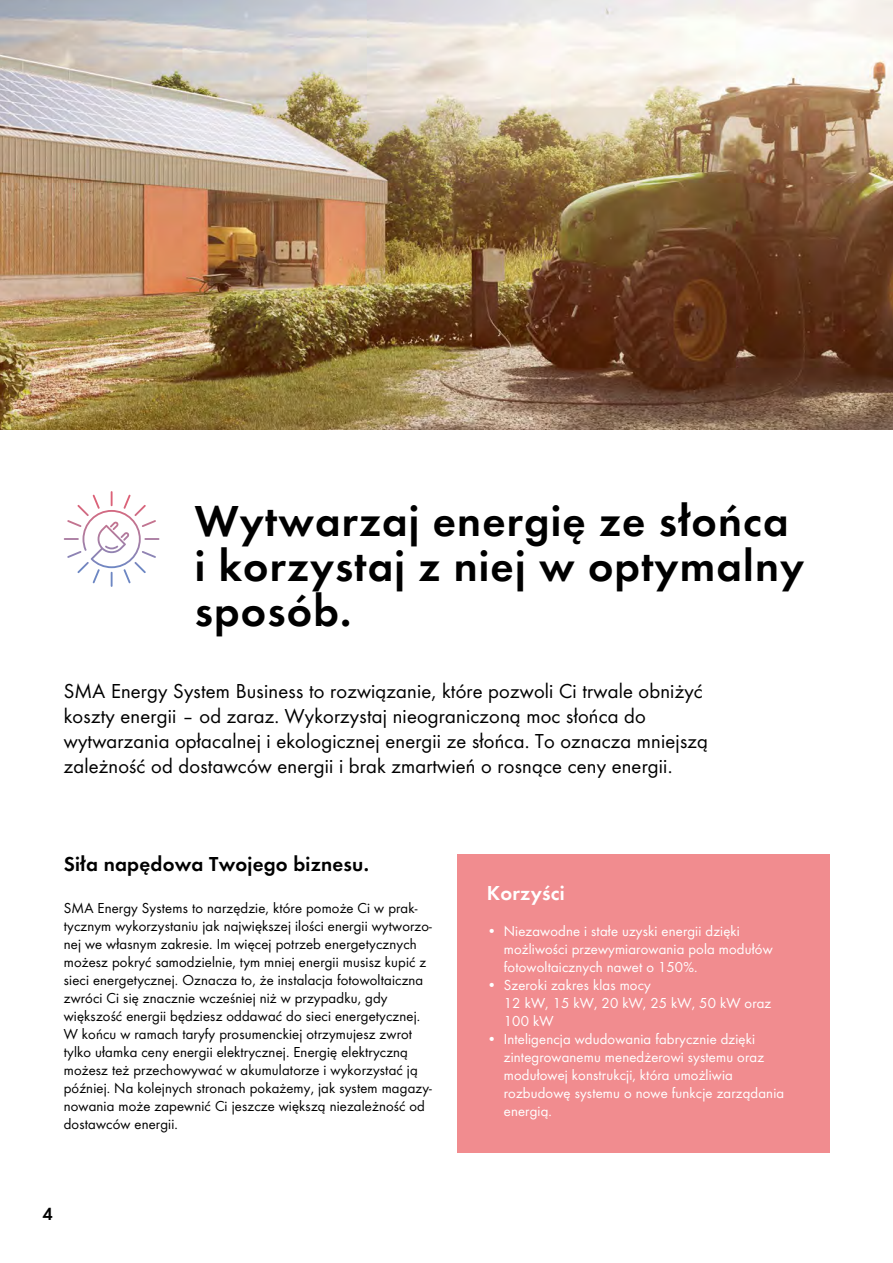
<style>
.page{position:relative;width:893px;height:1263px;background:#fff}
.page>*{position:absolute;margin:0;border:0;box-sizing:border-box;transform-origin:0 0}
.t1{font:600 45px/45px "SMA Futura Global";letter-spacing:.025em;color:#000}
.t2{font:21px/24.8px "SMA Futura Global";letter-spacing:.01em;color:#000}
.t3{font:600 21px "SMA Futura Global";letter-spacing:.01em;color:#000}
.t4{font:600 21px "SMA Futura Global";letter-spacing:.01em;color:#fff}
.t5{font:600 18px "SMA Futura Global";color:#000}
.t6{font:15px/18px "SMA Futura Global";letter-spacing:.01em;color:#000}
.t7{font:15px/18px "SMA Futura Global";letter-spacing:.01em;color:#fff}
</style>
<div class="page">
<div style="left:457px;top:855px;width:372px;height:298px;background:#f18c8f"></div>
<svg style="left:67px;top:491px;width:89px;height:77px"></svg>
<img style="left:0;top:0;width:893px;height:429px">
<h1 class="t1" style="left:195px;top:497px;width:611px">Wytwarzaj energię ze słońca i korzystaj z niej w optymalny sposób.</h1>
<p class="t2" style="left:64px;top:679px;width:646px">SMA Energy System Business to rozwiązanie, które pozwoli Ci trwale obniżyć koszty energii – od zaraz. Wykorzystaj nieograniczoną moc słońca do wytwarzania opłacalnej i ekologicznej energii ze słońca. To oznacza mniejszą zależność od dostawców energii i brak zmartwień o rosnące ceny energii.</p>
<h2 class="t3" style="left:64px;top:851px;width:307px">Siła napędowa Twojego biznesu.</h2>
<p class="t6" style="left:64px;top:899px;width:370px">SMA Energy Systems to narzędzie, które pomoże Ci w prak&shy;tycznym wykorzystaniu jak największej ilości energii wytworzo&shy;nej we własnym zakresie. Im więcej potrzeb energetycznych możesz pokryć samodzielnie, tym mniej energii musisz kupić z sieci energetycznej. Oznacza to, że instalacja fotowoltaiczna zwróci Ci się znacznie wcześniej niż w przypadku, gdy większość energii będziesz oddawać do sieci energetycznej.<br>W końcu w ramach taryfy prosumenckiej otrzymujesz zwrot tylko ułamka ceny energii elektrycznej. Energię elektryczną możesz też przechowywać w akumulatorze i wykorzystać ją później. Na kolejnych stronach pokażemy, jak system magazy&shy;nowania może zapewnić Ci jeszcze większą niezależność od dostawców energii.</p>
<p class="t5" style="left:43px;top:1204px;width:12px">4</p>
<h2 class="t4" style="left:487px;top:881px;width:79px">Korzyści</h2>
<p class="t7" style="left:504px;top:922px;width:270px;text-indent:-17px">• Niezawodne i stałe uzyski energii dzięki możliwości przewymiarowania pola modułów fotowoltaicznych nawet o 150%.</p>
<p class="t7" style="left:504px;top:976px;width:269px;text-indent:-17px">• Szeroki zakres klas mocy<br>12 kW, 15 kW, 20 kW, 25 kW, 50 kW oraz<br>100 kW</p>
<p class="t7" style="left:504px;top:1030px;width:282px;text-indent:-17px">• Inteligencja wdudowania fabrycznie dzięki zintegrowanemu menedżerowi systemu oraz modułowej konstrukcji, która umożliwia rozbudowę systemu o nowe funkcje zarządania energią.</p>
</div>
